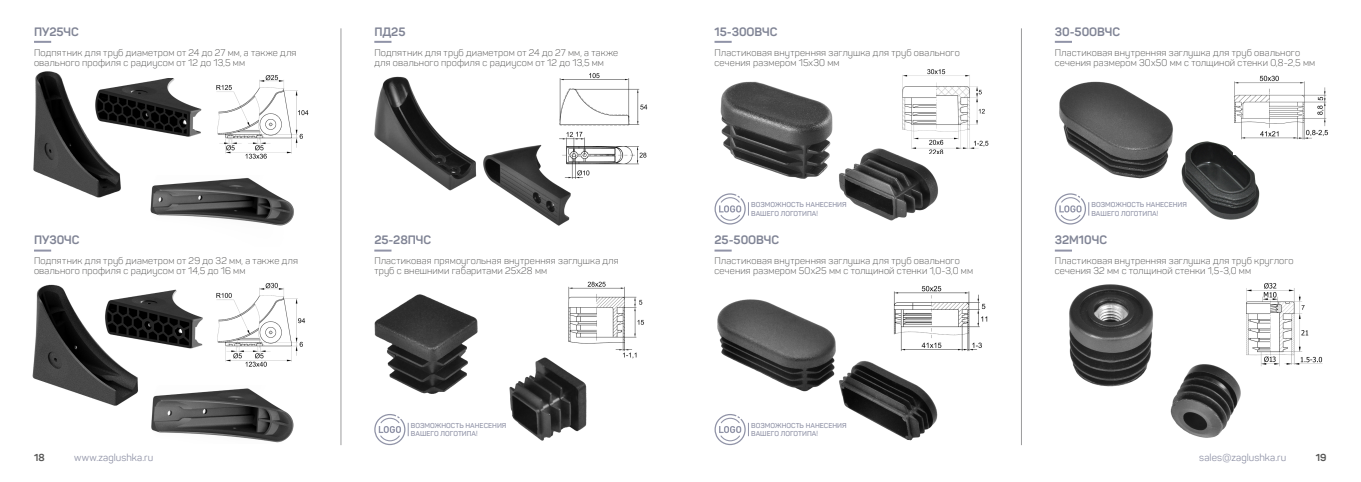
<style>
.page{position:relative;width:1361px;height:482px;background:#fff}
.page>*{position:absolute;margin:0;border:0;box-sizing:border-box;transform-origin:0 0}
.t1{font:700 12px "Panton";letter-spacing:-.005em;color:#808495}
.t2{font:10px "Panton";letter-spacing:.01em;color:#8f92a6}
.t3{font:700 10px "Panton";color:#565655}
.t4{font:300 9.5px/9.9px "Panton";letter-spacing:.015em;color:#484847}
.t5{font:600 7px/8.4px "Panton";letter-spacing:.005em;color:#9093a7}
</style>
<div class="page">
<img style="left:483px;top:144px;width:88px;height:82px">
<img style="left:374px;top:76px;width:103px;height:115px">
<img style="left:568px;top:281px;width:76px;height:78px">
<img style="left:374px;top:294px;width:104px;height:100px">
<img style="left:509px;top:355px;width:82px;height:86px">
<svg style="left:34px;top:250px;width:17px;height:2px"></svg>
<svg style="left:34px;top:41px;width:17px;height:2px"></svg>
<svg style="left:374px;top:250px;width:17px;height:2px"></svg>
<svg style="left:374px;top:41px;width:17px;height:2px"></svg>
<hr style="left:341px;top:28px;width:1px;height:417px;background:#9c9c9d">
<img style="left:216px;top:75px;width:92px;height:84px">
<img style="left:33px;top:71px;width:88px;height:127px">
<img style="left:150px;top:178px;width:144px;height:48px">
<img style="left:93px;top:79px;width:109px;height:59px">
<img style="left:216px;top:282px;width:90px;height:85px">
<img style="left:151px;top:388px;width:143px;height:55px">
<img style="left:32px;top:284px;width:106px;height:122px">
<img style="left:103px;top:286px;width:100px;height:63px">
<img style="left:559px;top:73px;width:89px;height:53px">
<img style="left:555px;top:131px;width:92px;height:50px">
<img style="left:720px;top:81px;width:113px;height:98px">
<img style="left:839px;top:148px;width:99px;height:73px">
<img style="left:1181px;top:141px;width:79px;height:79px">
<img style="left:893px;top:285px;width:95px;height:66px">
<img style="left:717px;top:299px;width:119px;height:93px">
<img style="left:839px;top:361px;width:98px;height:80px">
<img style="left:1059px;top:81px;width:114px;height:98px">
<img style="left:1246px;top:283px;width:77px;height:84px">
<img style="left:1069px;top:284px;width:84px;height:103px">
<img style="left:1170px;top:364px;width:71px;height:74px">
<svg style="left:714px;top:250px;width:17px;height:2px"></svg>
<svg style="left:714px;top:41px;width:17px;height:2px"></svg>
<svg style="left:1055px;top:250px;width:17px;height:2px"></svg>
<svg style="left:1055px;top:41px;width:17px;height:2px"></svg>
<hr style="left:1021px;top:28px;width:1px;height:417px;background:#9c9c9d">
<img style="left:901px;top:69px;width:88px;height:85px">
<svg style="left:374px;top:414px;width:35px;height:31px"></svg>
<svg style="left:714px;top:414px;width:35px;height:31px"></svg>
<svg style="left:714px;top:193px;width:35px;height:32px"></svg>
<svg style="left:1055px;top:193px;width:34px;height:32px"></svg>
<img style="left:1233px;top:75px;width:95px;height:80px">
<p class="t1" style="left:34px;top:24px;width:46px">ПУ25ЧС</p>
<p class="t1" style="left:374px;top:24px;width:33px">ПД25</p>
<p class="t1" style="left:714px;top:24px;width:65px">15-30ОВЧС</p>
<p class="t1" style="left:1055px;top:24px;width:67px">30-50ОВЧС</p>
<p class="t4" style="left:34px;top:48px;width:264px">Подпятник для труб диаметром от 24 до 27 мм, а также для овального профиля с радиусом от 12 до 13,5 мм</p>
<p class="t4" style="left:374px;top:48px;width:245px">Подпятник для труб диаметром от 24 до 27 мм, а также для овального профиля с радиусом от 12 до 13,5 мм</p>
<p class="t4" style="left:714px;top:48px;width:247px">Пластиковая внутренняя заглушка для труб овального сечения размером 15х30 мм</p>
<p class="t4" style="left:1055px;top:48px;width:262px">Пластиковая внутренняя заглушка для труб овального сечения размером 30х50 мм с толщиной стенки 0,8-2,5 мм</p>
<p class="t5" style="left:751px;top:200px;width:97px">ВОЗМОЖНОСТЬ НАНЕСЕНИЯ<br>ВАШЕГО ЛОГОТИПА!</p>
<p class="t5" style="left:1091px;top:200px;width:97px">ВОЗМОЖНОСТЬ НАНЕСЕНИЯ<br>ВАШЕГО ЛОГОТИПА!</p>
<p class="t1" style="left:34px;top:233px;width:47px">ПУ30ЧС</p>
<p class="t1" style="left:374px;top:233px;width:58px">25-28ПЧС</p>
<p class="t1" style="left:714px;top:233px;width:66px">25-50ОВЧС</p>
<p class="t1" style="left:1055px;top:233px;width:54px">32М10ЧС</p>
<p class="t4" style="left:34px;top:256px;width:266px">Подпятник для труб диаметром от 29 до 32 мм, а также для овального профиля с радиусом от 14,5 до 16 мм</p>
<p class="t4" style="left:374px;top:256px;width:246px">Пластиковая прямоугольная внутренняя заглушка для труб с внешними габаритами 25х28 мм</p>
<p class="t4" style="left:714px;top:256px;width:260px">Пластиковая внутренняя заглушка для труб овального сечения размером 50х25 мм с толщиной стенки 1,0-3,0 мм</p>
<p class="t4" style="left:1055px;top:256px;width:240px">Пластиковая внутренняя заглушка для труб круглого сечения 32 мм с толщиной стенки 1,5-3,0 мм</p>
<p class="t5" style="left:411px;top:421px;width:97px">ВОЗМОЖНОСТЬ НАНЕСЕНИЯ<br>ВАШЕГО ЛОГОТИПА!</p>
<p class="t5" style="left:751px;top:421px;width:97px">ВОЗМОЖНОСТЬ НАНЕСЕНИЯ<br>ВАШЕГО ЛОГОТИПА!</p>
<p class="t3" style="left:34px;top:451px;width:12px">18</p>
<p class="t2" style="left:74px;top:451px;width:81px">www.zaglushka.ru</p>
<p class="t2" style="left:1199px;top:451px;width:89px">sales@zaglushka.ru</p>
<p class="t3" style="left:1315px;top:451px;width:12px">19</p>
</div>
